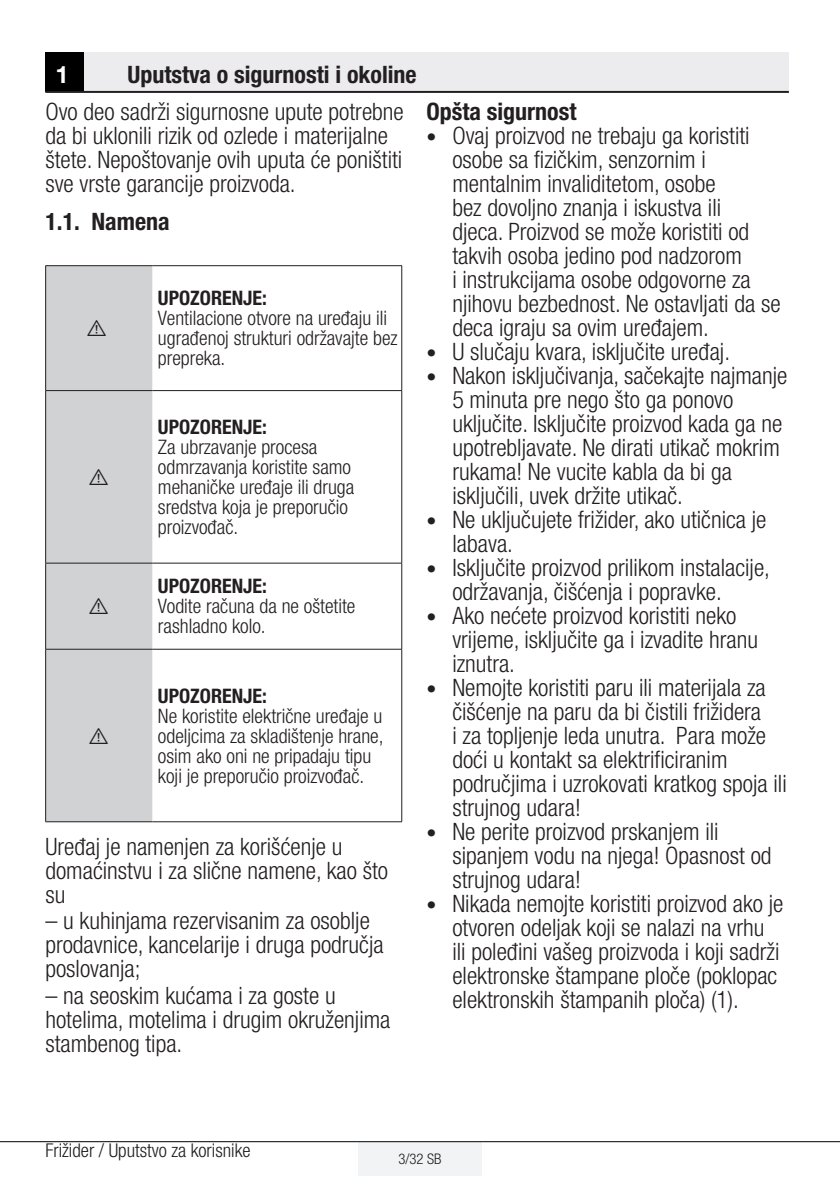
<style>
.page{position:relative;width:840px;height:1191px;background:#fff}
.page>*{position:absolute;margin:0;border:0;box-sizing:border-box;transform-origin:0 0}
.t1{font:300 condensed 24px/24px "Helvetica Neue LT Pro";color:#231f20}
.t2{font:700 condensed 24px "Helvetica Neue LT Pro";color:#231f20}
.t3{font:700 24px "Helvetica Neue LT Pro";color:#fff}
.t4{font:300 condensed 20px/20px "Helvetica Neue LT Pro";color:#231f20}
.t5{font:700 condensed 20px "Helvetica Neue LT Pro";color:#231f20}
.t6{font:20px "ZIWARNUN";color:#231f20}
.t7{font:300 condensed 19px "Helvetica Neue LT Pro";color:#231f20}
.t8{font:300 condensed 14.6px "Helvetica Neue LT Pro";color:#231f20}
.s1{font-weight:700;font-size:20px}
</style>
<div class="page">
<div style="left:358px;top:1142px;width:123px;height:33px;background:#f2f3f4"></div>
<hr style="left:0;top:1141px;width:839px;height:1px;background:#000">
<div style="left:45px;top:52px;width:40px;height:40px;background:#000"></div>
<div style="left:85px;top:52px;width:703px;height:40px;background:#ececee"></div>
<hr style="left:45px;top:91px;width:743px;height:2px;background:#231f20">
<div style="left:46px;top:266px;width:106px;height:555px;background:#d1d2d4"></div>
<hr style="left:45px;top:265px;width:107px;height:1px;background:#231f20">
<hr style="left:45px;top:266px;width:1px;height:124px;background:#231f20">
<hr style="left:152px;top:265px;width:250px;height:1px;background:#231f20">
<hr style="left:401px;top:266px;width:1px;height:124px;background:#231f20">
<hr style="left:45px;top:390px;width:107px;height:1px;background:#231f20">
<hr style="left:45px;top:391px;width:1px;height:172px;background:#231f20">
<hr style="left:152px;top:390px;width:250px;height:1px;background:#231f20">
<hr style="left:401px;top:391px;width:1px;height:172px;background:#231f20">
<hr style="left:45px;top:563px;width:107px;height:1px;background:#231f20">
<hr style="left:45px;top:563px;width:1px;height:86px;background:#231f20">
<hr style="left:152px;top:563px;width:250px;height:1px;background:#231f20">
<hr style="left:401px;top:563px;width:1px;height:86px;background:#231f20">
<hr style="left:45px;top:649px;width:107px;height:1px;background:#231f20">
<hr style="left:45px;top:649px;width:1px;height:172px;background:#231f20">
<hr style="left:152px;top:649px;width:250px;height:1px;background:#231f20">
<hr style="left:401px;top:649px;width:1px;height:172px;background:#231f20">
<hr style="left:45px;top:821px;width:107px;height:1px;background:#231f20">
<hr style="left:152px;top:821px;width:250px;height:1px;background:#231f20">
<p class="t3" style="left:55px;top:59px;width:15px">1</p>
<p class="t2" style="left:127px;top:60px;width:291px">Uputstva o sigurnosti i okoline</p>
<p class="t1" style="left:45px;top:99px;width:360px">Ovo deo sadrži sigurnosne upute potrebne da bi uklonili rizik od ozlede i materijalne štete. Nepoštovanje ovih uputa će poništiti sve vrste garancije proizvoda.</p>
<p class="t2" style="left:45px;top:207px;width:126px">1.1. Namena</p>
<p class="t6" style="left:87px;top:317px;width:21px">A</p>
<p class="t6" style="left:89px;top:466px;width:21px">A</p>
<p class="t6" style="left:89px;top:595px;width:21px">A</p>
<p class="t6" style="left:89px;top:725px;width:21px">A</p>
<p class="t5" style="left:158px;top:286px;width:110px">UPOZORENJE:</p>
<p class="t4" style="left:158px;top:308px;width:241px">Ventilacione otvore na uređaju ili ugrađenoj strukturi održavajte bez prepreka.</p>
<p class="t5" style="left:158px;top:415px;width:110px">UPOZORENJE:</p>
<p class="t4" style="left:158px;top:437px;width:198px">Za ubrzavanje procesa odmrzavanja koristite samo mehaničke uređaje ili druga sredstva koja je preporučio proizvođač.</p>
<p class="t5" style="left:158px;top:574px;width:110px">UPOZORENJE:</p>
<p class="t4" style="left:158px;top:596px;width:199px">Vodite računa da ne oštetite rashladno kolo.</p>
<p class="t5" style="left:158px;top:683px;width:110px">UPOZORENJE:</p>
<p class="t4" style="left:158px;top:705px;width:227px">Ne koristite električne uređaje u odeljcima za skladištenje hrane, osim ako oni ne pripadaju tipu koji je preporučio proizvođač.</p>
<p class="t1" style="left:45px;top:834px;width:344px">Uređaj je namenjen za korišćenje u domaćinstvu i za slične namene, kao što su</p>
<p class="t1" style="left:45px;top:908px;width:339px">– u kuhinjama rezervisanim za osoblje prodavnice, kancelarije i druga područja poslovanja;</p>
<p class="t1" style="left:45px;top:983px;width:346px">– na seoskim kućama i za goste u hotelima, motelima i drugim okruženjima stambenog tipa.</p>
<p class="t2" style="left:426px;top:97px;width:152px">Opšta sigurnost</p>
<p class="t1" style="left:452px;top:123px;width:329px;text-indent:-26px"><span class="s1">•</span> Ovaj proizvod ne trebaju ga koristiti osobe sa fizičkim, senzornim i mentalnim invaliditetom, osobe<br>bez dovoljno znanja i iskustva ili<br>djeca. Proizvod se može koristiti od takvih osoba jedino pod nadzorom<br>i instrukcijama osobe odgovorne za njihovu bezbednost. Ne ostavljati da se deca igraju sa ovim uređajem.</p>
<p class="t1" style="left:426px;top:339px;width:305px"><span class="s1">•</span> U slučaju kvara, isključite uređaj.</p>
<p class="t1" style="left:452px;top:363px;width:336px;text-indent:-26px"><span class="s1">•</span> Nakon isključivanja, sačekajte najmanje 5 minuta pre nego što ga ponovo uključite. Isključite proizvod kada ga ne upotrebljavate. Ne dirati utikač mokrim rukama! Ne vucite kabla da bi ga isključili, uvek držite utikač.</p>
<p class="t1" style="left:452px;top:507px;width:315px;text-indent:-26px"><span class="s1">•</span> Ne uključujete frižider, ako utičnica je labava.</p>
<p class="t1" style="left:452px;top:555px;width:319px;text-indent:-26px"><span class="s1">•</span> Isključite proizvod prilikom instalacije, održavanja, čišćenja i popravke.</p>
<p class="t1" style="left:452px;top:603px;width:307px;text-indent:-26px"><span class="s1">•</span> Ako nećete proizvod koristiti neko vrijeme, isključite ga i izvadite hranu iznutra.</p>
<p class="t1" style="left:452px;top:675px;width:336px;text-indent:-26px"><span class="s1">•</span> Nemojte koristiti paru ili materijala za čišćenje na paru da bi čistili frižidera<br>i za topljenje leda unutra. Para može doći u kontakt sa elektrificiranim područjima i uzrokovati kratkog spoja ili strujnog udara!</p>
<p class="t1" style="left:452px;top:819px;width:320px;text-indent:-26px"><span class="s1">•</span> Ne perite proizvod prskanjem ili sipanjem vodu na njega! Opasnost od strujnog udara!</p>
<p class="t1" style="left:452px;top:891px;width:332px;text-indent:-26px"><span class="s1">•</span> Nikada nemojte koristiti proizvod ako je otvoren odeljak koji se nalazi na vrhu ili poleđini vašeg proizvoda i koji sadrži elektronske štampane ploče (poklopac elektronskih štampanih ploča) (1).</p>
<p class="t7" style="left:45px;top:1139px;width:206px">Frižider / Uputstvo za korisnike</p>
<p class="t8" style="left:398px;top:1150px;width:45px">3/32 SB</p>
</div>
